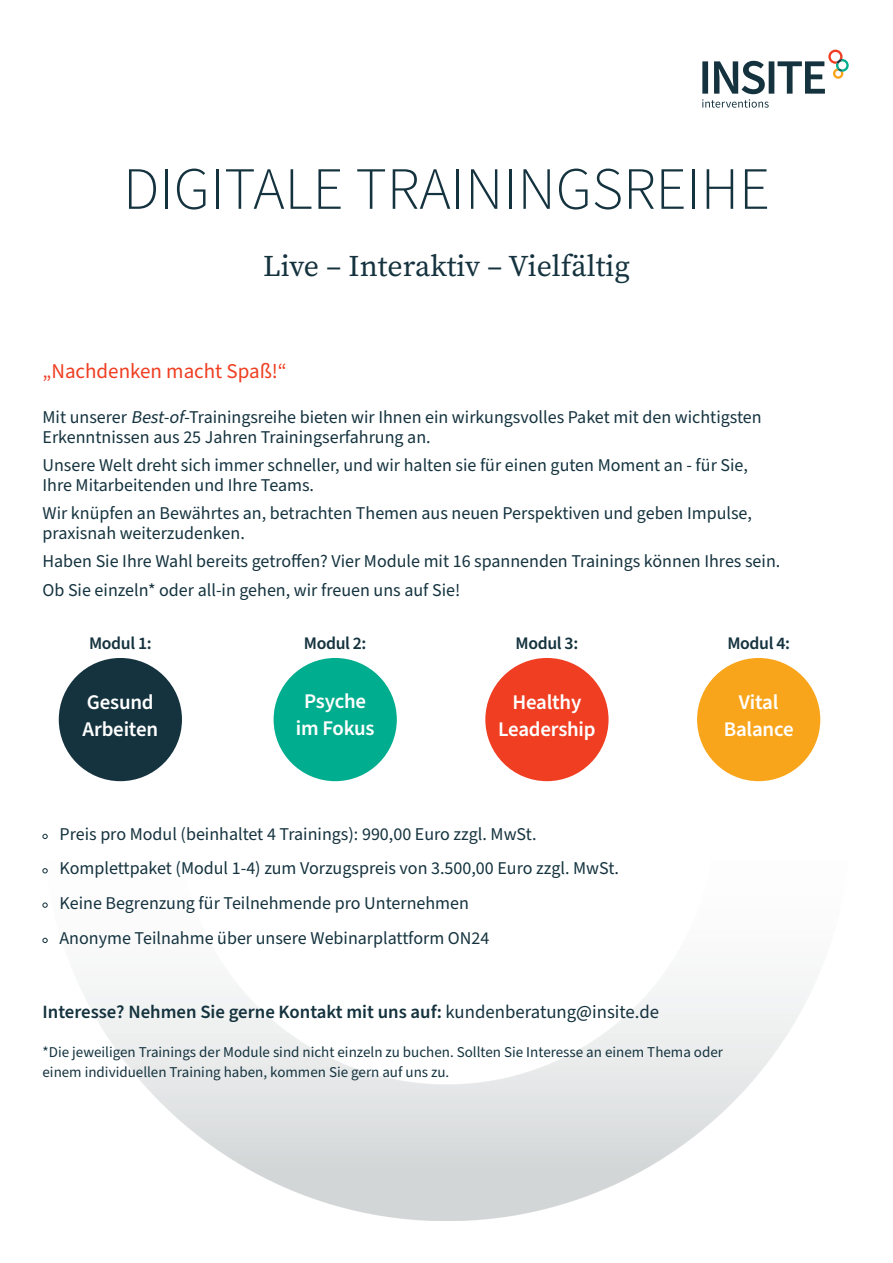
<style>
.page{position:relative;width:893px;height:1263px;background:#fff}
.page>*{position:absolute;margin:0;border:0;box-sizing:border-box;transform-origin:0 0}
.t1{font:300 60px "Source Sans Pro";color:#15333f}
.t2{font:30px "Source Serif Variable";color:#15333f}
.t3{font:21px "Source Sans Pro";color:#ef3e22}
.t4{font:600 20.85px/27px "Source Sans Pro";letter-spacing:-.01em;color:#fff;text-align:center}
.t5{font:600 18.75px "Source Sans Pro";color:#15333f}
.t6{font:18px/19.8px "Source Sans Pro";color:#15333f}
.t7{font:600 17.7px "Source Sans Pro";letter-spacing:-.02em;color:#15333f}
.t8{font:15px/19.8px "Source Sans Pro";color:#15333f}
.s1{font-style:italic}
.s2{font-weight:400}
</style>
<div class="page">
<div style="left:59px;top:658px;width:123px;height:123px;background:#15333f;border-radius:50%"></div>
<div style="left:274px;top:658px;width:123px;height:123px;background:#00ad8e;border-radius:50%"></div>
<div style="left:697px;top:658px;width:123px;height:123px;background:#f9a51b;border-radius:50%"></div>
<div style="left:485px;top:658px;width:124px;height:123px;background:#ef3e22;border-radius:50%"></div>
<svg style="left:43px;top:834px;width:5px;height:5px"></svg>
<svg style="left:43px;top:868px;width:5px;height:5px"></svg>
<svg style="left:43px;top:902px;width:5px;height:6px"></svg>
<svg style="left:43px;top:938px;width:5px;height:5px"></svg>
<svg style="left:702px;top:50px;width:147px;height:58px"></svg>
<h1 class="t1" style="left:123px;top:149px;width:648px">DIGITALE TRAININGSREIHE</h1>
<h2 class="t2" style="left:263px;top:246px;width:368px">Live – Interaktiv – Vielfältig</h2>
<p class="t3" style="left:43px;top:357px;width:246px">„Nachdenken macht Spaß!“</p>
<p class="t6" style="left:43px;top:408px;width:721px">Mit unserer <span class="s1">Best-of-</span>Trainingsreihe bieten wir Ihnen ein wirkungsvolles Paket mit den wichtigsten<br>Erkenntnissen aus 25 Jahren Trainingserfahrung an.</p>
<p class="t6" style="left:43px;top:456px;width:707px">Unsere Welt dreht sich immer schneller, und wir halten sie für einen guten Moment an - für Sie,<br>Ihre Mitarbeitenden und Ihre Teams.</p>
<p class="t6" style="left:43px;top:504px;width:711px">Wir knüpfen an Bewährtes an, betrachten Themen aus neuen Perspektiven und geben Impulse, praxisnah weiterzudenken.</p>
<p class="t6" style="left:43px;top:548px;width:739px;line-height:28.3px">Haben Sie Ihre Wahl bereits getroffen? Vier Module mit 16 spannenden Trainings können Ihres sein.<br>Ob Sie einzeln* oder all-in gehen, wir freuen uns auf Sie!</p>
<p class="t7" style="left:89px;top:631px;width:64px">Modul 1:</p>
<p class="t7" style="left:304px;top:631px;width:64px">Modul 2:</p>
<p class="t7" style="left:516px;top:631px;width:64px">Modul 3:</p>
<p class="t7" style="left:727px;top:631px;width:64px">Modul 4:</p>
<p class="t4" style="left:83px;top:689px;width:77px;text-align:left">Gesund<br>Arbeiten</p>
<p class="t4" style="left:296px;top:688px;width:80px">Psyche im Fokus</p>
<p class="t4" style="left:724px;top:689px;width:71px">Vital<br>Balance</p>
<p class="t4" style="left:498px;top:689px;width:99px">Healthy<br>Leadership</p>
<p class="t6" style="left:60px;top:817px;width:561px;line-height:34.7px">Preis pro Modul (beinhaltet 4 Trainings): 990,00 Euro zzgl. MwSt.<br>Komplettpaket (Modul 1-4) zum Vorzugspreis von 3.500,00 Euro zzgl. MwSt.<br>Keine Begrenzung für Teilnehmende pro Unternehmen<br>Anonyme Teilnahme über unsere Webinarplattform ON24</p>
<p class="t5" style="left:43px;top:999px;width:618px">Interesse? Nehmen Sie gerne Kontakt mit uns auf: <span class="s2">kundenberatung@insite.de</span></p>
<p class="t8" style="left:43px;top:1042px;width:682px">*Die jeweiligen Trainings der Module sind nicht einzeln zu buchen. Sollten Sie Interesse an einem Thema oder einem individuellen Training haben, kommen Sie gern auf uns zu.</p>
</div>
